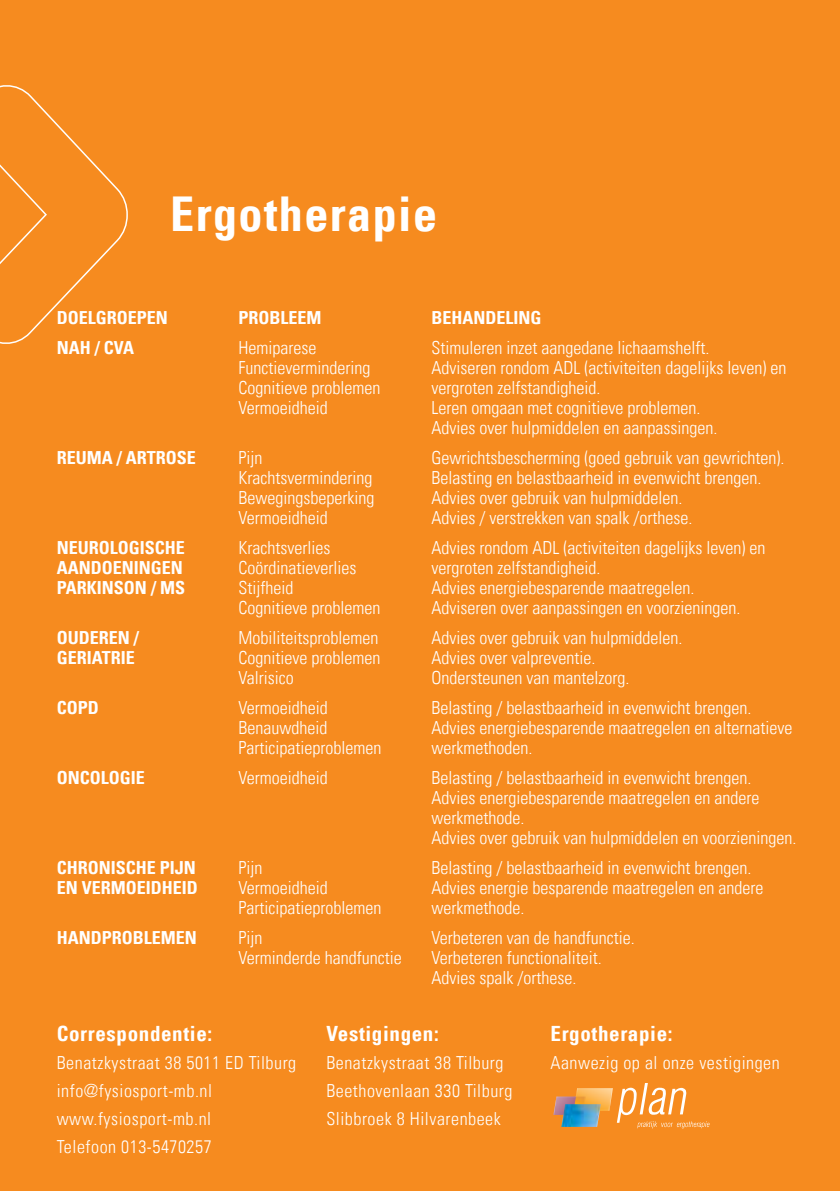
<style>
.page{position:relative;width:840px;height:1191px;background:#fff}
.page>*{position:absolute;margin:0;border:0;box-sizing:border-box;transform-origin:0 0}
.t1{font:700 condensed 48px "Univers";letter-spacing:.03em;color:#fff}
.t2{font:700 condensed 21px "Univers";letter-spacing:.03em;color:#fff}
.t3{font:300 condensed 18px/20px "Univers LT";color:#fff}
.t4{font:300 condensed 18px/28px "Univers LT";letter-spacing:.03em;color:#fff}
.t5{font:700 condensed 18px/20px "Univers";color:#fff}
</style>
<div class="page">
<div style="left:0;top:0;width:839px;height:1191px;background:#f68b1f"></div>
<svg style="left:0;top:85px;width:128px;height:259px"></svg>
<img style="left:553px;top:1096px;width:20px;height:19px">
<img style="left:573px;top:1088px;width:39px;height:22px">
<img style="left:561px;top:1104px;width:39px;height:22px">
<svg style="left:616px;top:1083px;width:93px;height:45px"></svg>
<h1 class="t1" style="left:170px;top:184px;width:268px">Ergotherapie</h1>
<p class="t5" style="left:57px;top:302px;width:113px;line-height:30px">DOELGROEPEN<br>NAH / CVA</p>
<p class="t5" style="left:57px;top:447px;width:141px">REUMA / ARTROSE</p>
<p class="t5" style="left:57px;top:537px;width:130px;text-align:justify">NEUROLOGISCHE AANDOENINGEN PARKINSON / MS</p>
<p class="t5" style="left:57px;top:627px;width:84px">OUDEREN /<br>GERIATRIE</p>
<p class="t5" style="left:57px;top:697px;width:44px">COPD</p>
<p class="t5" style="left:57px;top:767px;width:90px">ONCOLOGIE</p>
<p class="t5" style="left:57px;top:857px;width:143px">CHRONISCHE PIJN<br>EN VERMOEIDHEID</p>
<p class="t5" style="left:57px;top:927px;width:142px">HANDPROBLEMEN</p>
<p class="t5" style="left:238px;top:307px;width:84px">PROBLEEM</p>
<p class="t3" style="left:238px;top:337px;width:143px">Hemiparese<br>Functievermindering<br>Cognitieve problemen<br>Vermoeidheid</p>
<p class="t3" style="left:238px;top:447px;width:137px">Pijn<br>Krachtsvermindering<br>Bewegingsbeperking<br>Vermoeidheid</p>
<p class="t3" style="left:238px;top:537px;width:143px">Krachtsverlies<br>Coördinatieverlies<br>Stijfheid<br>Cognitieve problemen</p>
<p class="t3" style="left:238px;top:627px;width:143px;text-align:justify">Mobiliteitsproblemen Cognitieve problemen Valrisico</p>
<p class="t3" style="left:238px;top:697px;width:144px">Vermoeidheid<br>Benauwdheid<br>Participatieproblemen</p>
<p class="t3" style="left:238px;top:767px;width:91px">Vermoeidheid</p>
<p class="t3" style="left:238px;top:857px;width:144px">Pijn<br>Vermoeidheid<br>Participatieproblemen</p>
<p class="t3" style="left:238px;top:927px;width:165px">Pijn<br>Verminderde handfunctie</p>
<p class="t5" style="left:431px;top:307px;width:111px">BEHANDELING</p>
<p class="t3" style="left:431px;top:337px;width:356px">Stimuleren inzet aangedane lichaamshelft.<br>Adviseren rondom ADL (activiteiten dagelijks leven) en vergroten zelfstandigheid.<br>Leren omgaan met cognitieve problemen.<br>Advies over hulpmiddelen en aanpassingen.</p>
<p class="t3" style="left:431px;top:447px;width:354px">Gewrichtsbescherming (goed gebruik van gewrichten).<br>Belasting en belastbaarheid in evenwicht brengen.<br>Advies over gebruik van hulpmiddelen.<br>Advies / verstrekken van spalk /orthese.</p>
<p class="t3" style="left:431px;top:537px;width:335px">Advies rondom ADL (activiteiten dagelijks leven) en vergroten zelfstandigheid.<br>Advies energiebesparende maatregelen.<br>Adviseren over aanpassingen en voorzieningen.</p>
<p class="t3" style="left:431px;top:627px;width:252px">Advies over gebruik van hulpmiddelen.<br>Advies over valpreventie.<br>Ondersteunen van mantelzorg.</p>
<p class="t3" style="left:431px;top:697px;width:362px">Belasting / belastbaarheid in evenwicht brengen.<br>Advies energiebesparende maatregelen en alternatieve werkmethoden.</p>
<p class="t3" style="left:431px;top:767px;width:366px">Belasting / belastbaarheid in evenwicht brengen.<br>Advies energiebesparende maatregelen en andere werkmethode.<br>Advies over gebruik van hulpmiddelen en voorzieningen.</p>
<p class="t3" style="left:431px;top:857px;width:333px">Belasting / belastbaarheid in evenwicht brengen.<br>Advies energie besparende maatregelen en andere werkmethode.</p>
<p class="t3" style="left:431px;top:927px;width:205px">Verbeteren van de handfunctie.<br>Verbeteren functionaliteit.<br>Advies spalk /orthese.</p>
<p class="t2" style="left:57px;top:1020px;width:157px">Correspondentie:</p>
<p class="t4" style="left:57px;top:1048px;width:241px">Benatzkystraat 38 5011 ED Tilburg info@fysiosport-mb.nl www.fysiosport-mb.nl<br>Telefoon 013-5470257</p>
<p class="t2" style="left:326px;top:1020px;width:114px">Vestigingen:</p>
<p class="t4" style="left:326px;top:1048px;width:187px">Benatzkystraat 38 Tilburg<br>Beethovenlaan 330 Tilburg<br>Slibbroek 8 Hilvarenbeek</p>
<p class="t2" style="left:550px;top:1020px;width:123px">Ergotherapie:</p>
<p class="t4" style="left:550px;top:1048px;width:231px">Aanwezig op al onze vestigingen</p>
</div>
